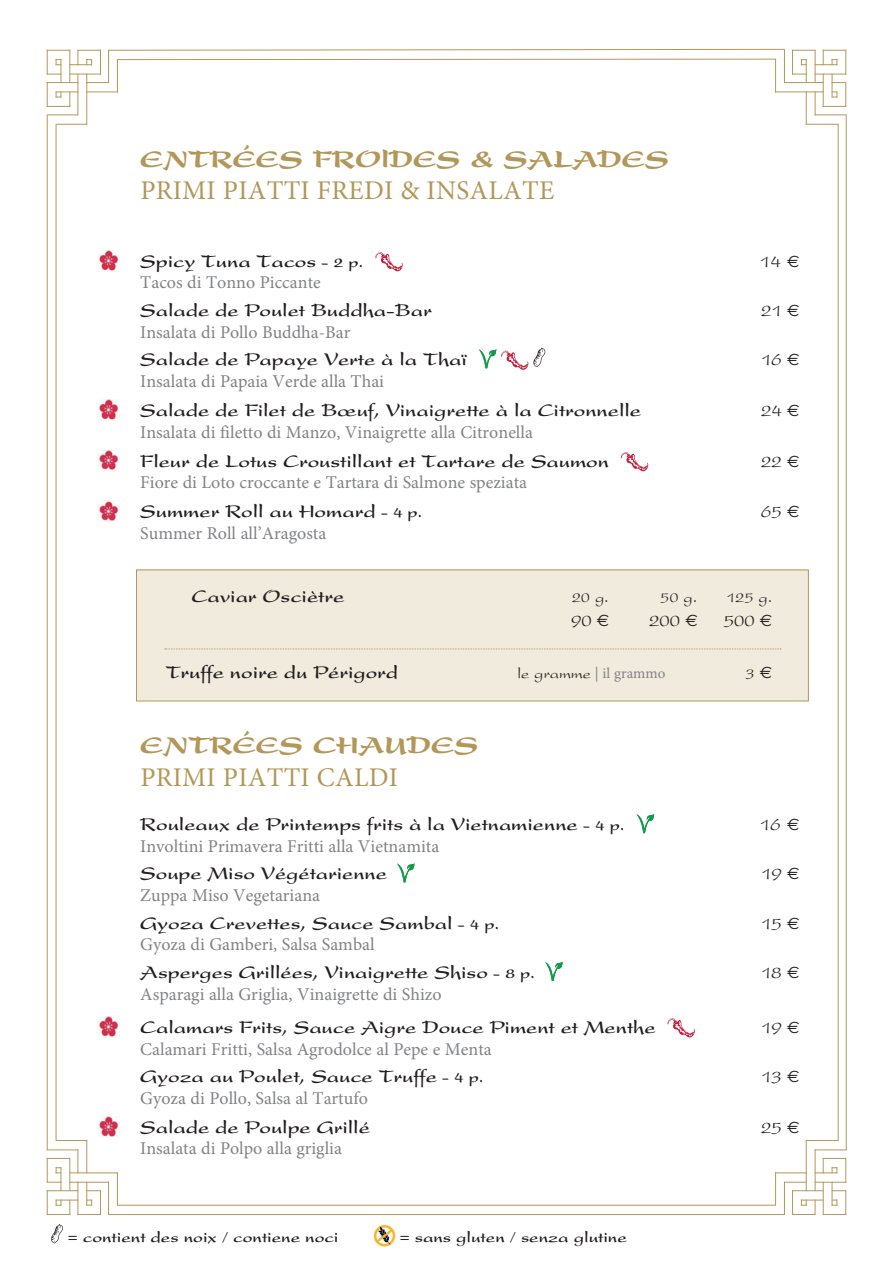
<style>
.page{position:relative;width:893px;height:1263px;background:#fff}
.page>*{position:absolute;margin:0;border:0;box-sizing:border-box;transform-origin:0 0}
.t1{font:27px "Minion Pro";letter-spacing:.01em;color:#b39759}
.t2{font:900 27px "Present";color:#b39759}
.t3{font:700 19.5px "Present";color:#231f20}
.t4{font:19.5px "Present";letter-spacing:-.025em;color:#231f20}
.t5{font:18px "Minion Pro";color:#808285}
.t6{font:700 16.5px "Present";color:#231f20}
.t7{font:16.5px "Present";color:#231f20}
.t8{font:15px "Minion Pro";color:#808285}
.s1{font-size:16.5px}
.s2{font-family:"Euro Sans";font-size:16.5px}
.s3{font-family:"Present";font-size:16.5px;color:#231f20}
.s4{font-family:"Euro Sans"}
</style>
<div class="page">
<hr style="left:77px;top:74px;width:1px;height:41px;background:#b39759">
<hr style="left:47px;top:114px;width:31px;height:1px;background:#b39759">
<hr style="left:86px;top:74px;width:1px;height:50px;background:#b39759">
<hr style="left:56px;top:124px;width:31px;height:1px;background:#b39759">
<hr style="left:47px;top:115px;width:1px;height:1035px;background:#b39759">
<hr style="left:56px;top:125px;width:1px;height:1015px;background:#b39759">
<hr style="left:846px;top:115px;width:1px;height:1035px;background:#b39759">
<hr style="left:838px;top:125px;width:1px;height:1015px;background:#b39759">
<svg style="left:47px;top:48px;width:738px;height:59px"></svg>
<hr style="left:109px;top:1214px;width:675px;height:1px;background:#b39759">
<hr style="left:118px;top:1205px;width:657px;height:1px;background:#b39759">
<hr style="left:784px;top:82px;width:39px;height:1px;background:#b39759">
<hr style="left:784px;top:50px;width:1px;height:33px;background:#b39759">
<hr style="left:776px;top:91px;width:47px;height:1px;background:#b39759">
<hr style="left:775px;top:60px;width:1px;height:32px;background:#b39759">
<svg style="left:792px;top:50px;width:54px;height:65px"></svg>
<hr style="left:806px;top:92px;width:1px;height:32px;background:#b39759">
<hr style="left:815px;top:114px;width:31px;height:1px;background:#b39759">
<hr style="left:806px;top:124px;width:32px;height:1px;background:#b39759">
<hr style="left:815px;top:1150px;width:1px;height:41px;background:#b39759">
<hr style="left:815px;top:1149px;width:31px;height:1px;background:#b39759">
<hr style="left:806px;top:1140px;width:1px;height:51px;background:#b39759">
<hr style="left:806px;top:1140px;width:32px;height:1px;background:#b39759">
<svg style="left:784px;top:1158px;width:62px;height:57px"></svg>
<hr style="left:776px;top:1172px;width:30px;height:1px;background:#b39759">
<hr style="left:784px;top:1182px;width:1px;height:32px;background:#b39759">
<hr style="left:775px;top:1173px;width:1px;height:32px;background:#b39759">
<hr style="left:70px;top:1182px;width:39px;height:1px;background:#b39759">
<hr style="left:108px;top:1182px;width:1px;height:32px;background:#b39759">
<hr style="left:70px;top:1172px;width:47px;height:1px;background:#b39759">
<hr style="left:117px;top:1173px;width:1px;height:32px;background:#b39759">
<svg style="left:47px;top:1150px;width:54px;height:65px"></svg>
<hr style="left:86px;top:1140px;width:1px;height:33px;background:#b39759">
<hr style="left:47px;top:1149px;width:31px;height:1px;background:#b39759">
<hr style="left:56px;top:1140px;width:31px;height:1px;background:#b39759">
<div style="left:136px;top:570px;width:672px;height:131px;background:#f0ebdd"></div>
<div style="left:136px;top:569px;width:673px;height:132px;border:1px solid #b39759"></div>
<svg style="left:165px;top:648px;width:616px;height:1px"></svg>
<svg style="left:51px;top:1224px;width:12px;height:19px"></svg>
<img style="left:374px;top:1225px;width:21px;height:21px">
<img style="left:98px;top:250px;width:21px;height:21px">
<svg style="left:375px;top:252px;width:28px;height:19px"></svg>
<svg style="left:479px;top:348px;width:66px;height:22px"></svg>
<img style="left:98px;top:399px;width:21px;height:21px">
<img style="left:98px;top:450px;width:21px;height:21px">
<svg style="left:621px;top:452px;width:27px;height:19px"></svg>
<img style="left:98px;top:501px;width:21px;height:21px">
<svg style="left:636px;top:814px;width:18px;height:19px"></svg>
<svg style="left:397px;top:863px;width:18px;height:19px"></svg>
<svg style="left:545px;top:962px;width:18px;height:19px"></svg>
<img style="left:98px;top:1016px;width:21px;height:21px">
<svg style="left:667px;top:1018px;width:28px;height:19px"></svg>
<img style="left:98px;top:1116px;width:21px;height:21px">
<h1 class="t2" style="left:140px;top:145px;width:531px">ENTRÉES FROlDES &amp; SALADES</h1>
<h1 class="t1" style="left:140px;top:173px;width:416px">PRIMI PIATTI FREDI &amp; INSALATE</h1>
<p class="t3" style="left:140px;top:250px;width:225px">Spicy Tuna Tacos <span class="s1">- 2 p.</span></p>
<p class="t4" style="left:759px;top:250px;width:42px">14 <span class="s2">E</span></p>
<p class="t5" style="left:140px;top:271px;width:182px">Tacos di Tonno Piccante</p>
<p class="t3" style="left:140px;top:300px;width:293px">Salade de Poulet Buddha-Bar</p>
<p class="t4" style="left:761px;top:299px;width:40px">21 <span class="s2">E</span></p>
<p class="t5" style="left:140px;top:320px;width:212px">Insalata di Pollo Buddha-Bar</p>
<p class="t3" style="left:140px;top:349px;width:328px">Salade de Papaye Verte à la Thaï</p>
<p class="t4" style="left:761px;top:348px;width:40px">16 <span class="s2">E</span></p>
<p class="t5" style="left:140px;top:369px;width:245px">Insalata di Papaia Verde alla Thai</p>
<p class="t3" style="left:140px;top:400px;width:502px">Salade de Filet de Bœuf, Vinaigrette à la Citronnelle</p>
<p class="t4" style="left:761px;top:399px;width:40px">24 <span class="s2">E</span></p>
<p class="t5" style="left:140px;top:420px;width:394px">Insalata di filetto di Manzo, Vinaigrette alla Citronella</p>
<p class="t3" style="left:140px;top:450px;width:470px">Fleur de Lotus Croustillant et Tartare de Saumon</p>
<p class="t4" style="left:761px;top:450px;width:40px">22 <span class="s2">E</span></p>
<p class="t5" style="left:140px;top:471px;width:388px">Fiore di Loto croccante e Tartara di Salmone speziata</p>
<p class="t3" style="left:140px;top:501px;width:284px">Summer Roll au Homard <span class="s1">- 4 p.</span></p>
<p class="t4" style="left:761px;top:501px;width:40px">65 <span class="s2">E</span></p>
<p class="t5" style="left:140px;top:521px;width:188px">Summer Roll all’Aragosta</p>
<p class="t3" style="left:192px;top:585px;width:154px">Caviar Osciètre</p>
<p class="t7" style="left:572px;top:587px;width:39px">20 g.</p>
<p class="t7" style="left:660px;top:587px;width:39px">50 g.</p>
<p class="t7" style="left:726px;top:587px;width:48px">125 g.</p>
<p class="t4" style="left:571px;top:609px;width:40px">90 <span class="s2">E</span></p>
<p class="t4" style="left:649px;top:609px;width:50px">200 <span class="s2">E</span></p>
<p class="t4" style="left:723px;top:609px;width:50px">500 <span class="s2">E</span></p>
<p class="t3" style="left:166px;top:662px;width:234px">Truffe noire du Périgord</p>
<p class="t8" style="left:517px;top:663px;width:150px"><span class="s3">le gramme</span> | il grammo</p>
<p class="t7" style="left:745px;top:664px;width:29px">3 <span class="s4">E</span></p>
<h1 class="t2" style="left:140px;top:731px;width:340px">ENTRÉES CHAUDES</h1>
<h1 class="t1" style="left:140px;top:759px;width:259px">PRIMI PIATTI CALDI</h1>
<p class="t3" style="left:140px;top:814px;width:486px">Rouleaux de Printemps frits à la Vietnamienne <span class="s1">- 4 p.</span></p>
<p class="t4" style="left:759px;top:813px;width:42px">16 <span class="s2">E</span></p>
<p class="t5" style="left:140px;top:834px;width:300px">Involtini Primavera Fritti alla Vietnamita</p>
<p class="t3" style="left:140px;top:863px;width:248px">Soupe Miso Végétarienne</p>
<p class="t4" style="left:761px;top:863px;width:40px">19 <span class="s2">E</span></p>
<p class="t5" style="left:140px;top:883px;width:181px">Zuppa Miso Vegetariana</p>
<p class="t3" style="left:140px;top:912px;width:361px">Gyoza Crevettes, Sauce Sambal <span class="s1">- 4 p.</span></p>
<p class="t4" style="left:761px;top:912px;width:40px">15 <span class="s2">E</span></p>
<p class="t5" style="left:140px;top:932px;width:236px">Gyoza di Gamberi, Salsa Sambal</p>
<p class="t3" style="left:140px;top:961px;width:396px">Asperges Grillées, Vinaigrette Shiso <span class="s1">- 8 p.</span></p>
<p class="t4" style="left:761px;top:961px;width:40px">18 <span class="s2">E</span></p>
<p class="t5" style="left:140px;top:982px;width:303px">Asparagi alla Griglia, Vinaigrette di Shizo</p>
<p class="t3" style="left:140px;top:1016px;width:517px">Calamars Frits, Sauce Aigre Douce Piment et Menthe</p>
<p class="t4" style="left:761px;top:1016px;width:40px">19 <span class="s2">E</span></p>
<p class="t5" style="left:140px;top:1037px;width:353px">Calamari Fritti, Salsa Agrodolce al Pepe e Menta</p>
<p class="t3" style="left:140px;top:1066px;width:345px">Gyoza au Poulet, Sauce Truffe <span class="s1">- 4 p.</span></p>
<p class="t4" style="left:761px;top:1065px;width:40px">13 <span class="s2">E</span></p>
<p class="t5" style="left:140px;top:1086px;width:229px">Gyoza di Pollo, Salsa al Tartufo</p>
<p class="t3" style="left:140px;top:1116px;width:231px">Salade de Poulpe Grillé</p>
<p class="t4" style="left:761px;top:1116px;width:40px">25 <span class="s2">E</span></p>
<p class="t5" style="left:140px;top:1137px;width:203px">Insalata di Polpo alla griglia</p>
<p class="t6" style="left:68px;top:1228px;width:272px">= contient des noix / contiene noci</p>
<p class="t6" style="left:400px;top:1228px;width:229px">= sans gluten / senza glutine</p>
</div>
